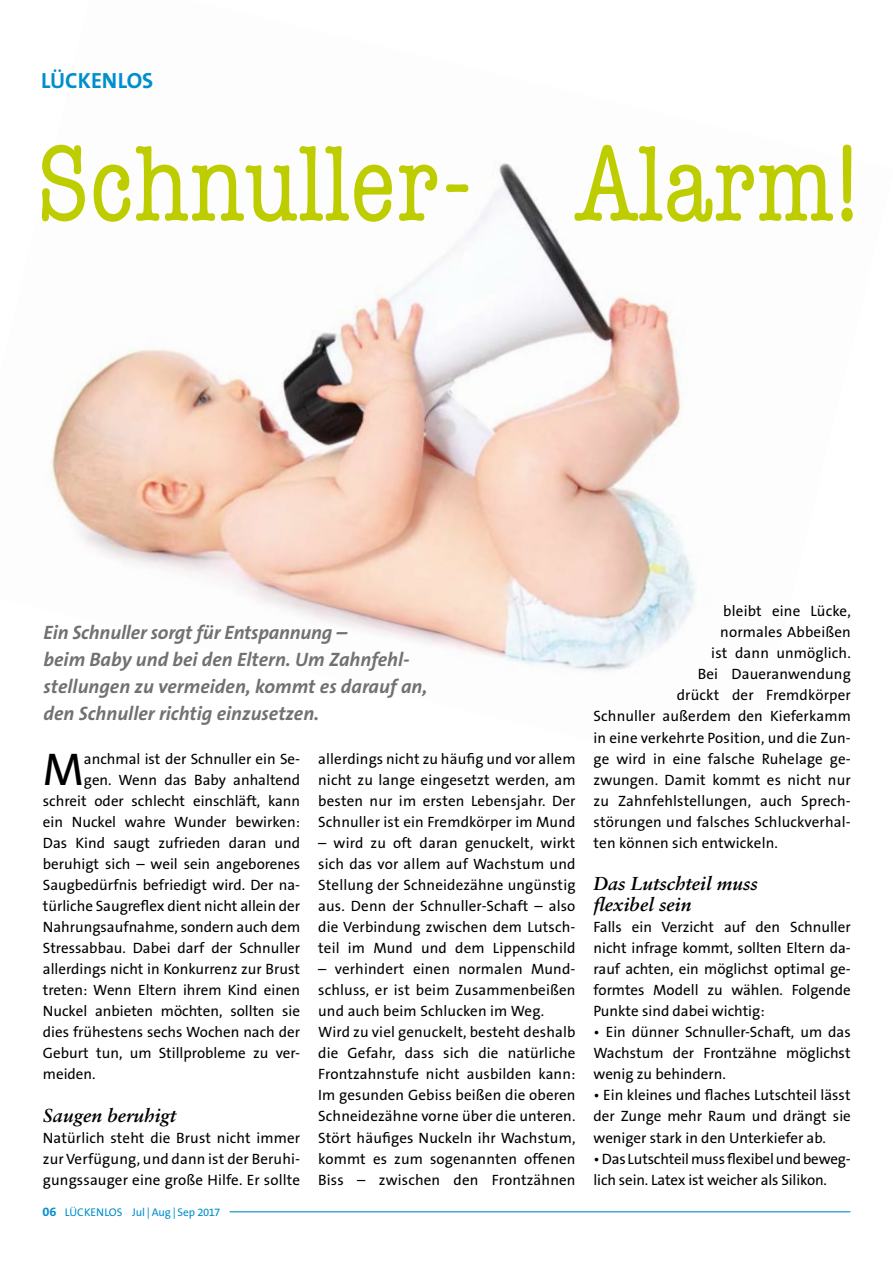
<style>
.page{position:relative;width:893px;height:1263px;background:#fff}
.page>*{position:absolute;margin:0;border:0;box-sizing:border-box;transform-origin:0 0}
.t1{font:condensed 111px "American Typewriter";color:#becd00}
.t2{font:46.2px "The Sans B5 Plain";color:#000}
.t3{font:700 22.05px "The Sans B7";color:#008fcb}
.t4{font:italic 700 19.5px/27px "The Sans B7";color:#707173}
.t5{font:italic 700 18.75px/21px "Sabon";color:#000}
.t6{font:15px/21px "The Sans B5 Plain";color:#000;text-align:justify}
.t7{font:11.25px "The Sans B5 Plain";letter-spacing:-.005em;color:#008fcb}
.s1{font-family:"The Sans B7";font-weight:700;font-size:12.75px}
</style>
<div class="page">
<hr style="left:230px;top:1211px;width:620px;height:1px;background:#008fcb">
<img style="left:51px;top:163px;width:644px;height:509px">
<h3 class="t3" style="left:41px;top:69px;width:114px">LÜCKENLOS</h3>
<h1 class="t1" style="left:36px;top:100px;width:825px">Schnuller- Alarm!</h1>
<h3 class="t4" style="left:44px;top:619px;width:385px">Ein Schnuller sorgt für Entspannung –<br>beim Baby und bei den Eltern. Um Zahnfehl&shy;stellungen zu vermeiden, kommt es darauf an, den Schnuller richtig einzusetzen.</h3>
<h2 class="t2" style="left:43px;top:744px;width:43px">M</h2>
<p class="t6" style="left:84px;top:748px;width:218px">anchmal ist der Schnuller ein Se-</p>
<p class="t6" style="left:84px;top:769px;width:218px">gen. Wenn das Baby anhaltend</p>
<p class="t6" style="left:43px;top:791px;width:259px">schreit oder schlecht einschläft, kann</p>
<p class="t6" style="left:43px;top:812px;width:259px">ein Nuckel wahre Wunder bewirken:</p>
<p class="t6" style="left:43px;top:833px;width:259px">Das Kind saugt zufrieden daran und</p>
<p class="t6" style="left:43px;top:854px;width:259px">beruhigt sich – weil sein angeborenes</p>
<p class="t6" style="left:43px;top:875px;width:259px">Saugbedürfnis befriedigt wird. Der na-</p>
<p class="t6" style="left:43px;top:896px;width:259px">türliche Saugreflex dient nicht allein der</p>
<p class="t6" style="left:43px;top:917px;width:259px">Nahrungsaufnahme, sondern auch dem</p>
<p class="t6" style="left:43px;top:938px;width:259px">Stressabbau. Dabei darf der Schnuller</p>
<p class="t6" style="left:43px;top:959px;width:259px">allerdings nicht in Konkurrenz zur Brust</p>
<p class="t6" style="left:43px;top:980px;width:259px">treten: Wenn Eltern ihrem Kind einen</p>
<p class="t6" style="left:43px;top:1001px;width:259px">Nuckel anbieten möchten, sollten sie</p>
<p class="t6" style="left:43px;top:1022px;width:259px">dies frühestens sechs Wochen nach der</p>
<p class="t6" style="left:43px;top:1043px;width:259px">Geburt tun, um Stillprobleme zu ver-</p>
<p class="t6" style="left:43px;top:1064px;width:54px">meiden.</p>
<p class="t5" style="left:43px;top:1104px;width:135px">Saugen beruhigt</p>
<p class="t6" style="left:43px;top:1127px;width:259px">Natürlich steht die Brust nicht immer zur Verfügung, und dann ist der Beruhi&shy;gungssauger eine große Hilfe. Er sollte</p>
<p class="t7" style="left:43px;top:1206px;width:179px"><span class="s1">06</span> LÜCKENLOS Jul | Aug | Sep 2017</p>
<p class="t6" style="left:318px;top:748px;width:259px">allerdings nicht zu häufig und vor allem nicht zu lange eingesetzt werden, am besten nur im ersten Lebensjahr. Der Schnuller ist ein Fremdkörper im Mund</p>
<p class="t6" style="left:318px;top:833px;width:259px">– wird zu oft daran genuckelt, wirkt sich das vor allem auf Wachstum und Stellung der Schneidezähne ungünstig aus. Denn der Schnuller-Schaft – also die Verbindung zwischen dem Lutsch&shy;teil im Mund und dem Lippenschild</p>
<p class="t6" style="left:318px;top:959px;width:259px;text-align:left">– verhindert einen normalen Mund&shy;schluss, er ist beim Zusammenbeißen und auch beim Schlucken im Weg.<br>Wird zu viel genuckelt, besteht deshalb die Gefahr, dass sich die natürliche Frontzahnstufe nicht ausbilden kann:<br>Im gesunden Gebiss beißen die oberen Schneidezähne vorne über die unteren.<br>Stört häufiges Nuckeln ihr Wachstum, kommt es zum sogenannten offenen Biss – zwischen den Frontzähnen</p>
<p class="t6" style="left:723px;top:601px;width:129px">bleibt eine Lücke,</p>
<p class="t6" style="left:720px;top:622px;width:132px">normales Abbeißen</p>
<p class="t6" style="left:711px;top:643px;width:141px">ist dann unmöglich.</p>
<p class="t6" style="left:698px;top:664px;width:155px">Bei Daueranwendung</p>
<p class="t6" style="left:677px;top:685px;width:176px">drückt der Fremdkörper</p>
<p class="t6" style="left:593px;top:706px;width:259px">Schnuller außerdem den Kieferkamm</p>
<p class="t6" style="left:593px;top:727px;width:259px">in eine verkehrte Position, und die Zun-</p>
<p class="t6" style="left:593px;top:748px;width:259px">ge wird in eine falsche Ruhelage ge-</p>
<p class="t6" style="left:593px;top:769px;width:259px">zwungen. Damit kommt es nicht nur</p>
<p class="t6" style="left:593px;top:790px;width:259px">zu Zahnfehlstellungen, auch Sprech-</p>
<p class="t6" style="left:593px;top:812px;width:259px">störungen und falsches Schluckverhal-</p>
<p class="t6" style="left:593px;top:833px;width:186px">ten können sich entwickeln.</p>
<p class="t5" style="left:593px;top:873px;width:166px">Das Lutschteil muss flexibel sein</p>
<p class="t6" style="left:593px;top:917px;width:259px">Falls ein Verzicht auf den Schnuller nicht infrage kommt, sollten Eltern da&shy;rauf achten, ein möglichst optimal ge&shy;formtes Modell zu wählen. Folgende Punkte sind dabei wichtig:</p>
<p class="t6" style="left:593px;top:1022px;width:259px">• Ein dünner Schnuller-Schaft, um das Wachstum der Frontzähne möglichst wenig zu behindern.</p>
<p class="t6" style="left:593px;top:1085px;width:259px">• Ein kleines und flaches Lutschteil lässt der Zunge mehr Raum und drängt sie weniger stark in den Unterkiefer ab.</p>
<p class="t6" style="left:593px;top:1148px;width:259px">• Das Lutschteil muss flexibel und beweg&shy;lich sein. Latex ist weicher als Silikon.</p>
</div>
